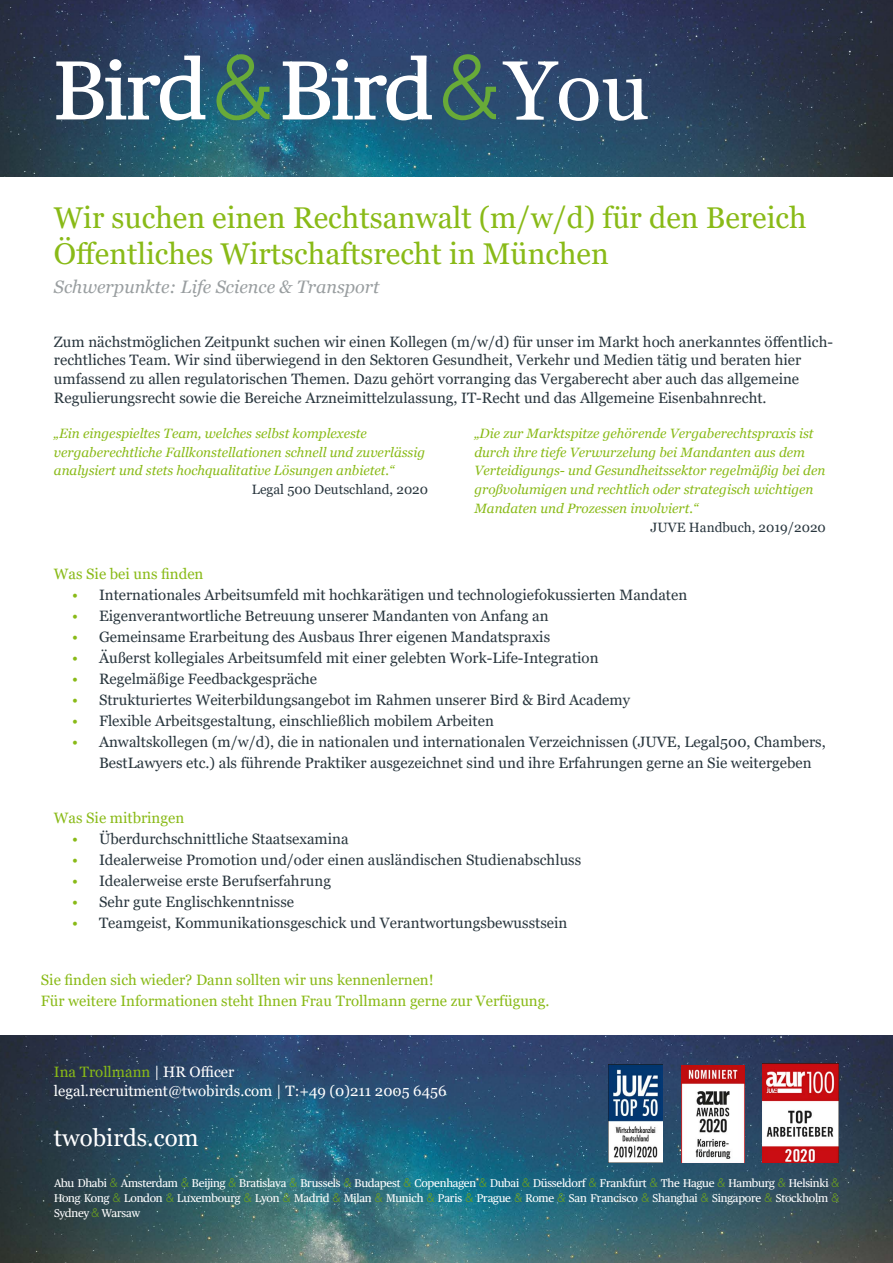
<style>
.page{position:relative;width:893px;height:1263px;background:#fff}
.page>*{position:absolute;margin:0;border:0;box-sizing:border-box;transform-origin:0 0}
.t1{font:84px "Georgia";color:#fff}
.t2{font:30px/36px "Georgia";color:#89ba17}
.t3{font:24px "Georgia";color:#fff}
.t4{font:italic 18px "Georgia";color:#999ea0}
.t5{font:15px/18.8px "Georgia";color:#29363e}
.t6{font:15px/21px "Georgia";color:#89ba17}
.t7{font:15px/19.8px "Georgia";color:#fff}
.t8{font:italic 13.5px/18.8px "Georgia";color:#89ba17}
.t9{font:13.5px "Georgia";color:#29363e}
.t10{font:11.25px/15px "Publico Text";letter-spacing:-.02em;color:#fff;text-align:justify}
.s1{color:#89ba17}
.s2{font-family:"Bird and Bird Ampersand";color:#6b9f1f}
</style>
<div class="page">
<img style="left:0;top:0;width:893px;height:176px">
<img style="left:0;top:1035px;width:893px;height:228px">
<svg style="left:56px;top:56px;width:149px;height:64px"></svg>
<svg style="left:283px;top:56px;width:149px;height:64px"></svg>
<svg style="left:443px;top:54px;width:53px;height:66px;background:#3f685e"></svg>
<svg style="left:216px;top:54px;width:54px;height:66px;background:#3a7065"></svg>
<img style="left:763px;top:1064px;width:76px;height:99px">
<img style="left:608px;top:1064px;width:54px;height:99px">
<img style="left:681px;top:1065px;width:64px;height:98px">
<h1 class="t1" style="left:504px;top:40px;width:147px">You</h1>
<h2 class="t2" style="left:54px;top:200px;width:754px">Wir suchen einen Rechtsanwalt (m/w/d) für den Bereich<br>Öffentliches Wirtschaftsrecht in München</h2>
<p class="t4" style="left:54px;top:275px;width:327px">Schwerpunkte: Life Science &amp; Transport</p>
<p class="t5" style="left:54px;top:332px;width:781px">Zum nächstmöglichen Zeitpunkt suchen wir einen Kollegen (m/w/d) für unser im Markt hoch anerkanntes öffentlich&shy;rechtliches Team. Wir sind überwiegend in den Sektoren Gesundheit, Verkehr und Medien tätig und beraten hier umfassend zu allen regulatorischen Themen. Dazu gehört vorranging das Vergaberecht aber auch das allgemeine Regulierungsrecht sowie die Bereiche Arzneimittelzulassung, IT-Recht und das Allgemeine Eisenbahnrecht.</p>
<p class="t8" style="left:474px;top:424px;width:352px">„Die zur Marktspitze gehörende Vergaberechtspraxis ist durch ihre tiefe Verwurzelung bei Mandanten aus dem Verteidigungs- und Gesundheitssektor regelmäßig bei den großvolumigen und rechtlich oder strategisch wichtigen Mandaten und Prozessen involviert.“</p>
<p class="t9" style="left:651px;top:519px;width:177px">JUVE Handbuch, 2019/2020</p>
<p class="t8" style="left:54px;top:424px;width:373px">„Ein eingespieltes Team, welches selbst komplexeste vergaberechtliche Fallkonstellationen schnell und zuverlässig analysiert und stets hochqualitative Lösungen anbietet.“</p>
<p class="t9" style="left:252px;top:481px;width:178px">Legal 500 Deutschland, 2020</p>
<p class="t6" style="left:54px;top:563px;width:151px">Was Sie bei uns finden</p>
<p class="t5" style="left:72px;top:586px;width:617px"><span class="s1">•</span> Internationales Arbeitsumfeld mit hochkarätigen und technologiefokussierten Mandaten</p>
<p class="t5" style="left:72px;top:607px;width:478px"><span class="s1">•</span> Eigenverantwortliche Betreuung unserer Mandanten von Anfang an</p>
<p class="t5" style="left:72px;top:628px;width:480px"><span class="s1">•</span> Gemeinsame Erarbeitung des Ausbaus Ihrer eigenen Mandatspraxis</p>
<p class="t5" style="left:72px;top:649px;width:528px"><span class="s1">•</span> Äußerst kollegiales Arbeitsumfeld mit einer gelebten Work-Life-Integration</p>
<p class="t5" style="left:72px;top:670px;width:247px"><span class="s1">•</span> Regelmäßige Feedbackgespräche</p>
<p class="t5" style="left:72px;top:691px;width:560px"><span class="s1">•</span> Strukturiertes Weiterbildungsangebot im Rahmen unserer Bird &amp; Bird Academy</p>
<p class="t5" style="left:72px;top:712px;width:423px"><span class="s1">•</span> Flexible Arbeitsgestaltung, einschließlich mobilem Arbeiten</p>
<p class="t5" style="left:99px;top:732px;width:728px;line-height:21px;text-indent:-27px"><span class="s1">•</span> Anwaltskollegen (m/w/d), die in nationalen und internationalen Verzeichnissen (JUVE, Legal500, Chambers,<br>BestLawyers etc.) als führende Praktiker ausgezeichnet sind und ihre Erfahrungen gerne an Sie weitergeben</p>
<p class="t6" style="left:54px;top:808px;width:132px">Was Sie mitbringen</p>
<p class="t5" style="left:72px;top:830px;width:278px"><span class="s1">•</span> Überdurchschnittliche Staatsexamina</p>
<p class="t5" style="left:72px;top:851px;width:511px"><span class="s1">•</span> Idealerweise Promotion und/oder einen ausländischen Studienabschluss</p>
<p class="t5" style="left:72px;top:872px;width:260px"><span class="s1">•</span> Idealerweise erste Berufserfahrung</p>
<p class="t5" style="left:72px;top:893px;width:224px"><span class="s1">•</span> Sehr gute Englischkenntnisse</p>
<p class="t5" style="left:72px;top:914px;width:497px"><span class="s1">•</span> Teamgeist, Kommunikationsgeschick und Verantwortungsbewusstsein</p>
<p class="t6" style="left:41px;top:970px;width:510px">Sie finden sich wieder? Dann sollten wir uns kennenlernen!<br>Für weitere Informationen steht Ihnen Frau Trollmann gerne zur Verfügung.</p>
<p class="t7" style="left:54px;top:1062px;width:394px"><span class="s1">Ina Trollmann</span> | HR Officer legal.recruitment@twobirds.com | T:+49 (0)211 2005 6456</p>
<h3 class="t3" style="left:54px;top:1123px;width:146px">twobirds.com</h3>
<p class="t10" style="left:54px;top:1175px;width:786px">Abu Dhabi <span class="s2">&amp;</span> Amsterdam <span class="s2">&amp;</span> Beijing <span class="s2">&amp;</span> Bratislava <span class="s2">&amp;</span> Brussels <span class="s2">&amp;</span> Budapest <span class="s2">&amp;</span> Copenhagen <span class="s2">&amp;</span> Dubai <span class="s2">&amp;</span> Düsseldorf <span class="s2">&amp;</span> Frankfurt <span class="s2">&amp;</span> The Hague <span class="s2">&amp;</span> Hamburg <span class="s2">&amp;</span> Helsinki <span class="s2">&amp; </span>Hong Kong <span class="s2">&amp;</span> London <span class="s2">&amp;</span> Luxembourg <span class="s2">&amp;</span> Lyon <span class="s2">&amp;</span> Madrid <span class="s2">&amp;</span> Milan <span class="s2">&amp;</span> Munich <span class="s2">&amp;</span> Paris <span class="s2">&amp;</span> Prague <span class="s2">&amp;</span> Rome <span class="s2">&amp;</span> San Francisco <span class="s2">&amp;</span> Shanghai <span class="s2">&amp;</span> Singapore <span class="s2">&amp;</span> Stockholm <span class="s2">&amp; </span>Sydney <span class="s2">&amp;</span> Warsaw</p>
</div>
